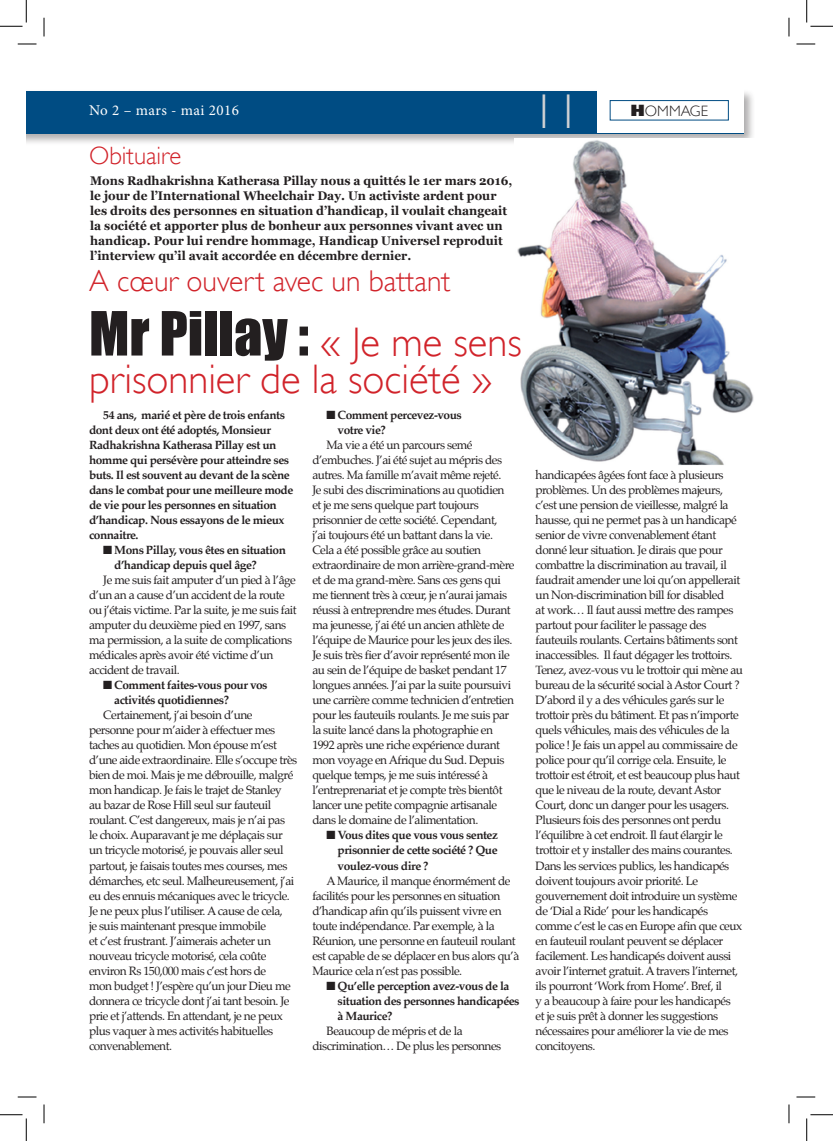
<style>
.page{position:relative;width:833px;height:1141px;background:#fff}
.page>*{position:absolute;margin:0;border:0;box-sizing:border-box;transform-origin:0 0}
.t1{font:56.25px "Impact";color:#231f20}
.t2{font:300 48.75px "Gill Sans";color:#d1d2d4}
.t3{font:300 41.25px "Gill Sans";color:#d1232a}
.t4{font:300 30px "Gill Sans";color:#d1232a}
.t5{font:300 25px "Gill Sans";color:#d1232a}
.t6{font:15px "Minion Pro";letter-spacing:.025em;color:#fff}
.t7{font:300 15px "Gill Sans";color:#231f20}
.t8{font:700 12.5px/15px "Georgia";color:#231f20;scale:.95 1}
.t9{font:11.88px/15px "Palatino";letter-spacing:-.04em;color:#231f20}
.t10{font:700 11.88px/15px "Palatino";letter-spacing:-.04em;color:#231f20}
.s1{font-weight:800}
.s2{font-family:"Gill Sans";font-weight:300;font-size:41.25px;color:#d1232a}
</style>
<div class="page">
<div style="left:26px;top:89px;width:729px;height:56px;background:#231f20;opacity:.36"></div>
<div style="left:26px;top:91px;width:717px;height:42px;background:#004c83"></div>
<div style="left:597px;top:89px;width:146px;height:43px;background:#fff"></div>
<div style="left:609px;top:100px;width:119px;height:20px;border:1px solid #004c83"></div>
<img style="left:514px;top:138px;width:241px;height:327px">
<svg style="left:18px;top:43px;width:18px;height:2px"></svg>
<svg style="left:796px;top:43px;width:18px;height:2px"></svg>
<svg style="left:18px;top:1096px;width:18px;height:1px"></svg>
<svg style="left:796px;top:1096px;width:18px;height:1px"></svg>
<svg style="left:43px;top:18px;width:2px;height:18px"></svg>
<svg style="left:43px;top:1104px;width:2px;height:19px"></svg>
<svg style="left:788px;top:18px;width:1px;height:18px"></svg>
<svg style="left:788px;top:1104px;width:1px;height:19px"></svg>
<svg style="left:0;top:0;width:27px;height:27px"></svg>
<svg style="left:0;top:1114px;width:27px;height:26px"></svg>
<svg style="left:806px;top:0;width:26px;height:27px"></svg>
<svg style="left:806px;top:1114px;width:26px;height:26px"></svg>
<p class="t2" style="left:531px;top:84px;width:50px">11</p>
<p class="t6" style="left:89px;top:100px;width:151px">No 2 – mars - mai 2016</p>
<p class="t7" style="left:630px;top:102px;width:79px"><span class="s1">H</span>OMMAGE</p>
<p class="t5" style="left:89px;top:141px;width:94px">Obituaire</p>
<p class="t8" style="left:90px;top:173px;width:445px">Mons Radhakrishna Katherasa Pillay nous a quittés le 1er mars 2016, le jour de l’International Wheelchair Day. Un activiste ardent pour les droits des personnes en situation d’handicap, il voulait changeait la société et apporter plus de bonheur aux personnes vivant avec un handicap. Pour lui rendre hommage, Handicap Universel reproduit l’interview qu’il avait accordée en décembre dernier.</p>
<p class="t4" style="left:89px;top:264px;width:363px">A cœur ouvert avec un battant</p>
<p class="t1" style="left:89px;top:290px;width:434px">Mr Pillay : <span class="s2">« Je me sens</span></p>
<p class="t3" style="left:89px;top:355px;width:404px">prisonnier de la société »</p>
<p class="t10" style="left:89px;top:407px;width:206px;text-indent:14px">54 ans, marié et père de trois enfants dont deux ont été adoptés, Monsieur Radhakrishna Katherasa Pillay est un homme qui persévère pour atteindre ses buts. Il est souvent au devant de la scène dans le combat pour une meilleure mode de vie pour les personnes en situation d’handicap. Nous essayons de le mieux connaitre.</p>
<p class="t10" style="left:114px;top:542px;width:173px;text-indent:-11px">■ Mons Pillay, vous êtes en situation d’handicap depuis quel âge?</p>
<p class="t9" style="left:89px;top:572px;width:209px;text-indent:14px">Je me suis fait amputer d’un pied à l’âge d’un an a cause d’un accident de la route ou j’étais victime. Par la suite, je me suis fait amputer du deuxième pied en 1997, sans ma permission, a la suite de complications médicales après avoir été victime d’un accident de travail.</p>
<p class="t10" style="left:114px;top:677px;width:155px;text-indent:-11px">■ Comment faites-vous pour vos activités quotidiennes?</p>
<p class="t9" style="left:89px;top:707px;width:210px;text-indent:14px">Certainement, j’ai besoin d’une personne pour m’aider à effectuer mes taches au quotidien. Mon épouse m’est d’une aide extraordinaire. Elle s’occupe très bien de moi. Mais je me débrouille, malgré mon handicap. Je fais le trajet de Stanley au bazar de Rose Hill seul sur fauteuil roulant. C’est dangereux, mais je n’ai pas<br>le choix. Auparavant je me déplaçais sur un tricycle motorisé, je pouvais aller seul partout, je faisais toutes mes courses, mes démarches, etc seul. Malheureusement, j’ai eu des ennuis mécaniques avec le tricycle.<br>Je ne peux plus l’utiliser. A cause de cela,<br>je suis maintenant presque immobile<br>et c’est frustrant. J’aimerais acheter un nouveau tricycle motorisé, cela coûte environ Rs 150,000 mais c’est hors de<br>mon budget ! J’espère qu’un jour Dieu me donnera ce tricycle dont j’ai tant besoin. Je prie et j’attends. En attendant, je ne peux plus vaquer à mes activités habituelles convenablement.</p>
<p class="t10" style="left:337px;top:407px;width:126px;text-indent:-11px">■ Comment percevez-vous votre vie?</p>
<p class="t9" style="left:312px;top:437px;width:203px;text-indent:14px">Ma vie a été un parcours semé d’embuches. J’ai été sujet au mépris des autres. Ma famille m’avait même rejeté.<br>Je subi des discriminations au quotidien et je me sens quelque part toujours prisonnier de cette société. Cependant,<br>j’ai toujours été un battant dans la vie.<br>Cela a été possible grâce au soutien extraordinaire de mon arrière-grand-mère et de ma grand-mère. Sans ces gens qui me tiennent très à cœur, je n’aurai jamais réussi à entreprendre mes études. Durant ma jeunesse, j’ai été un ancien athlète de l’équipe de Maurice pour les jeux des iles.<br>Je suis très fier d’avoir représenté mon ile au sein de l’équipe de basket pendant 17 longues années. J’ai par la suite poursuivi une carrière comme technicien d’entretien pour les fauteuils roulants. Je me suis par la suite lancé dans la photographie en 1992 après une riche expérience durant mon voyage en Afrique du Sud. Depuis quelque temps, je me suis intéressé à l’entreprenariat et je compte très bientôt lancer une petite compagnie artisanale dans le domaine de l’alimentation.</p>
<p class="t10" style="left:337px;top:827px;width:162px;text-align:justify;text-indent:-11px">■ Vous dites que vous vous sentez prisonnier de cette société ? Que voulez-vous dire ?</p>
<p class="t9" style="left:312px;top:872px;width:208px;text-indent:14px">A Maurice, il manque énormément de facilités pour les personnes en situation d’handicap afin qu’ils puissent vivre en toute indépendance. Par exemple, à la Réunion, une personne en fauteuil roulant est capable de se déplacer en bus alors qu’à Maurice cela n’est pas possible.</p>
<p class="t10" style="left:337px;top:977px;width:183px;text-indent:-11px">■ Qu’elle perception avez-vous de la situation des personnes handicapées à Maurice?</p>
<p class="t9" style="left:312px;top:1022px;width:190px;text-indent:14px">Beaucoup de mépris et de la discrimination… De plus les personnes</p>
<p class="t9" style="left:535px;top:467px;width:209px">handicapées âgées font face à plusieurs problèmes. Un des problèmes majeurs, c’est une pension de vieillesse, malgré la hausse, qui ne permet pas à un handicapé senior de vivre convenablement étant donné leur situation. Je dirais que pour combattre la discrimination au travail, il faudrait amender une loi qu’on appellerait un Non-discrimination bill for disabled<br>at work… Il faut aussi mettre des rampes partout pour faciliter le passage des fauteuils roulants. Certains bâtiments sont inaccessibles. Il faut dégager les trottoirs.<br>Tenez, avez-vous vu le trottoir qui mène au bureau de la sécurité social à Astor Court ?<br>D’abord il y a des véhicules garés sur le trottoir près du bâtiment. Et pas n’importe quels véhicules, mais des véhicules de la police ! Je fais un appel au commissaire de police pour qu’il corrige cela. Ensuite, le trottoir est étroit, et est beaucoup plus haut que le niveau de la route, devant Astor Court, donc un danger pour les usagers.<br>Plusieurs fois des personnes ont perdu l’équilibre à cet endroit. Il faut élargir le trottoir et y installer des mains courantes.<br>Dans les services publics, les handicapés doivent toujours avoir priorité. Le gouvernement doit introduire un système de ‘Dial a Ride’ pour les handicapés comme c’est le cas en Europe afin que ceux en fauteuil roulant peuvent se déplacer facilement. Les handicapés doivent aussi avoir l’internet gratuit. A travers l’internet, ils pourront ‘Work from Home’. Bref, il<br>y a beaucoup à faire pour les handicapés<br>et je suis prêt à donner les suggestions nécessaires pour améliorer la vie de mes concitoyens.</p>
</div>
